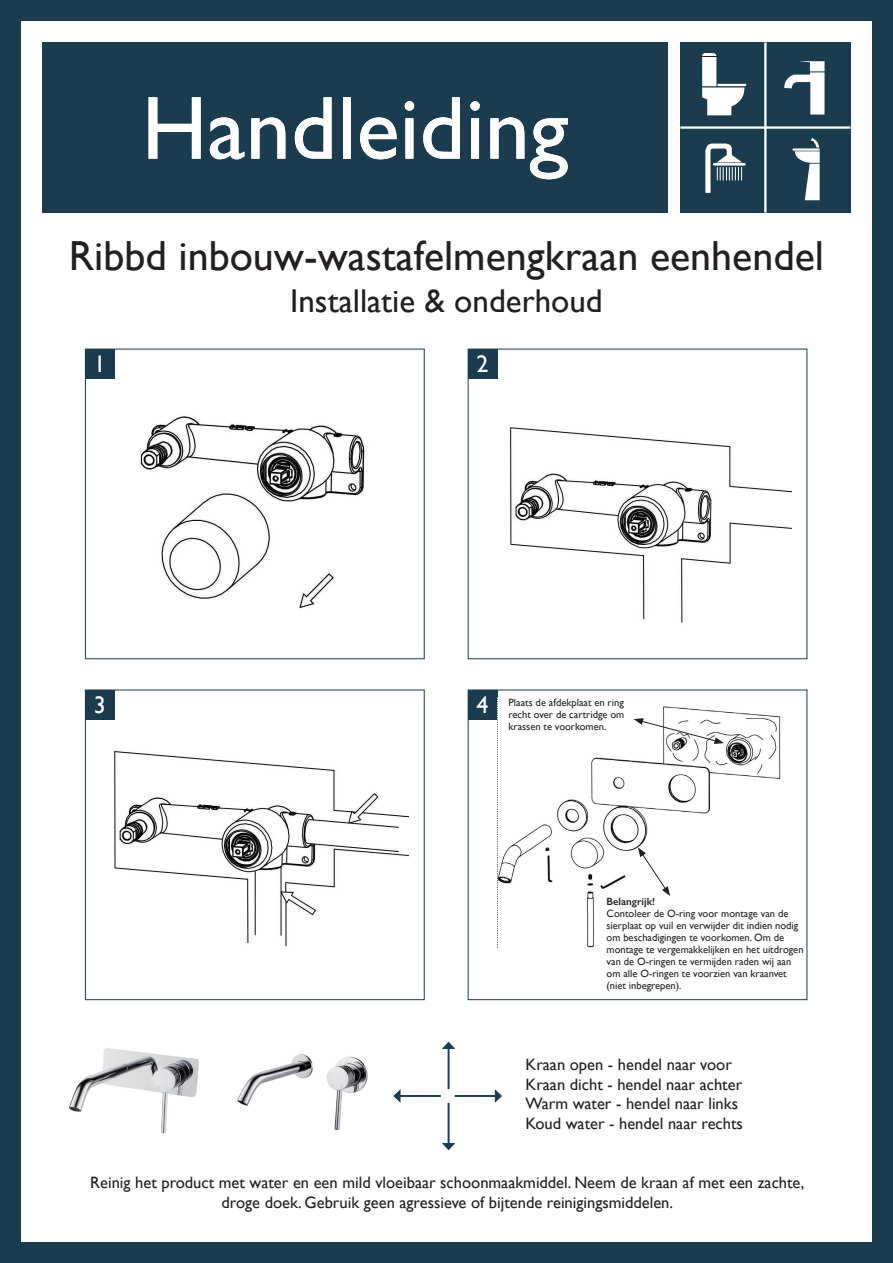
<style>
.page{position:relative;width:893px;height:1263px;background:#1a3c4e}
.page>*{position:absolute;margin:0;border:0;box-sizing:border-box;transform-origin:0 0}
.t1{font:90px "Gill Sans";color:#fff}
.t2{font:42px "Gill Sans";color:#231f20}
.t3{font:300 41.55px "Microsoft Ya Hei";color:#000}
.t4{font:700 35.55px "Calibri";color:#000}
.t5{font:33px "Gill Sans";color:#231f20}
.t6{font:24px "Gill Sans";color:#fff}
.t7{font:300 20.4px "Microsoft Ya Hei";color:#000}
.t8{font:16.5px/19.8px "Gill Sans";color:#231f20;text-align:center}
.t9{font:10.5px/12px "Gill Sans";color:#231f20;text-align:justify}
.t10{font:600 10.5px "Gill Sans";color:#231f20}
</style>
<div class="page">
<div style="left:21px;top:21px;width:851px;height:1221px;background:#fff"></div>
<div style="left:43px;top:43px;width:625px;height:170px;background:#1a3c4e"></div>
<div style="left:680px;top:43px;width:170px;height:170px;background:#1a3c4e"></div>
<svg style="left:701px;top:53px;width:46px;height:62px"></svg>
<hr style="left:680px;top:126px;width:170px;height:3px;background:#fff">
<hr style="left:764px;top:43px;width:2px;height:170px;background:#fff">
<svg style="left:792px;top:138px;width:28px;height:62px"></svg>
<svg style="left:784px;top:61px;width:40px;height:54px"></svg>
<hr style="left:714px;top:163px;width:30px;height:3px;background:#fff">
<svg style="left:705px;top:143px;width:37px;height:50px"></svg>
<img style="left:140px;top:416px;width:225px;height:193px">
<div style="left:85px;top:349px;width:340px;height:310px;border:1px solid #1a3c4e"></div>
<img style="left:510px;top:427px;width:282px;height:196px">
<div style="left:85px;top:349px;width:30px;height:29px;background:#1a3c4e"></div>
<div style="left:468px;top:349px;width:29px;height:29px;background:#1a3c4e"></div>
<img style="left:114px;top:719px;width:295px;height:228px">
<div style="left:85px;top:690px;width:340px;height:310px;border:1px solid #1a3c4e"></div>
<div style="left:85px;top:690px;width:30px;height:29px;background:#1a3c4e"></div>
<div style="left:406px;top:905px;width:16px;height:21px;background:#fff"></div>
<div style="left:468px;top:690px;width:29px;height:29px;background:#1a3c4e"></div>
<img style="left:498px;top:706px;width:283px;height:241px">
<div style="left:532px;top:918px;width:21px;height:31px;background:#fff"></div>
<hr style="left:448px;top:1103px;width:2px;height:41px;background:#1a3c4e">
<svg style="left:442px;top:1143px;width:13px;height:7px"></svg>
<hr style="left:448px;top:1047px;width:2px;height:42px;background:#1a3c4e">
<svg style="left:442px;top:1042px;width:13px;height:7px"></svg>
<hr style="left:455px;top:1095px;width:41px;height:2px;background:#1a3c4e">
<svg style="left:495px;top:1089px;width:7px;height:14px"></svg>
<hr style="left:399px;top:1095px;width:42px;height:2px;background:#1a3c4e">
<svg style="left:393px;top:1089px;width:8px;height:14px"></svg>
<img style="left:69px;top:1048px;width:130px;height:86px">
<img style="left:237px;top:1054px;width:131px;height:77px">
<svg style="left:638px;top:847px;width:32px;height:49px"></svg>
<svg style="left:634px;top:718px;width:90px;height:26px"></svg>
<p class="t1" style="left:148px;top:75px;width:428px">Handleiding</p>
<p class="t3" style="left:34px;top:223px;width:202px">Installation</p>
<p class="t2" style="left:69px;top:231px;width:757px">Ribbd inbouw-wastafelmengkraan eenhendel</p>
<p class="t5" style="left:290px;top:282px;width:314px">Installatie &amp; onderhoud</p>
<p class="t6" style="left:94px;top:350px;width:13px">1</p>
<p class="t6" style="left:477px;top:350px;width:13px">2</p>
<p class="t6" style="left:94px;top:690px;width:13px">3</p>
<p class="t6" style="left:477px;top:690px;width:13px">4</p>
<p class="t9" style="left:509px;top:696px;width:117px">Plaats de afdekplaat en ring recht over de cartridge om krassen te voorkomen.</p>
<p class="t10" style="left:607px;top:895px;width:50px">Belangrijk!</p>
<p class="t9" style="left:607px;top:907px;width:198px;text-align:left">Contoleer de O-ring voor montage van de sierplaat op vuil en verwijder dit indien nodig om beschadigingen te voorkomen. Om de montage te vergemakkelijken en het uitdrogen van de O-ringen te vermijden raden wij aan om alle O-ringen te voorzien van kraanvet</p>
<p class="t9" style="left:607px;top:979px;width:76px">(niet inbegrepen).</p>
<p class="t8" style="left:526px;top:1054px;width:208px">Kraan open - hendel naar voor</p>
<p class="t8" style="left:526px;top:1074px;width:218px">Kraan dicht - hendel naar achter</p>
<p class="t8" style="left:526px;top:1094px;width:214px">Warm water - hendel naar links</p>
<p class="t8" style="left:526px;top:1113px;width:219px">Koud water - hendel naar rechts</p>
<p class="t4" style="left:602px;top:1080px;width:20px">4</p>
<p class="t8" style="left:90px;top:1172px;width:716px">Reinig het product met water en een mild vloeibaar schoonmaakmiddel. Neem de kraan af met een zachte, droge doek. Gebruik geen agressieve of bijtende reinigingsmiddelen.</p>
<p class="t7" style="left:201px;top:1185px;width:326px">29.53330/29.5331/29.5332/29.5333</p>
</div>
